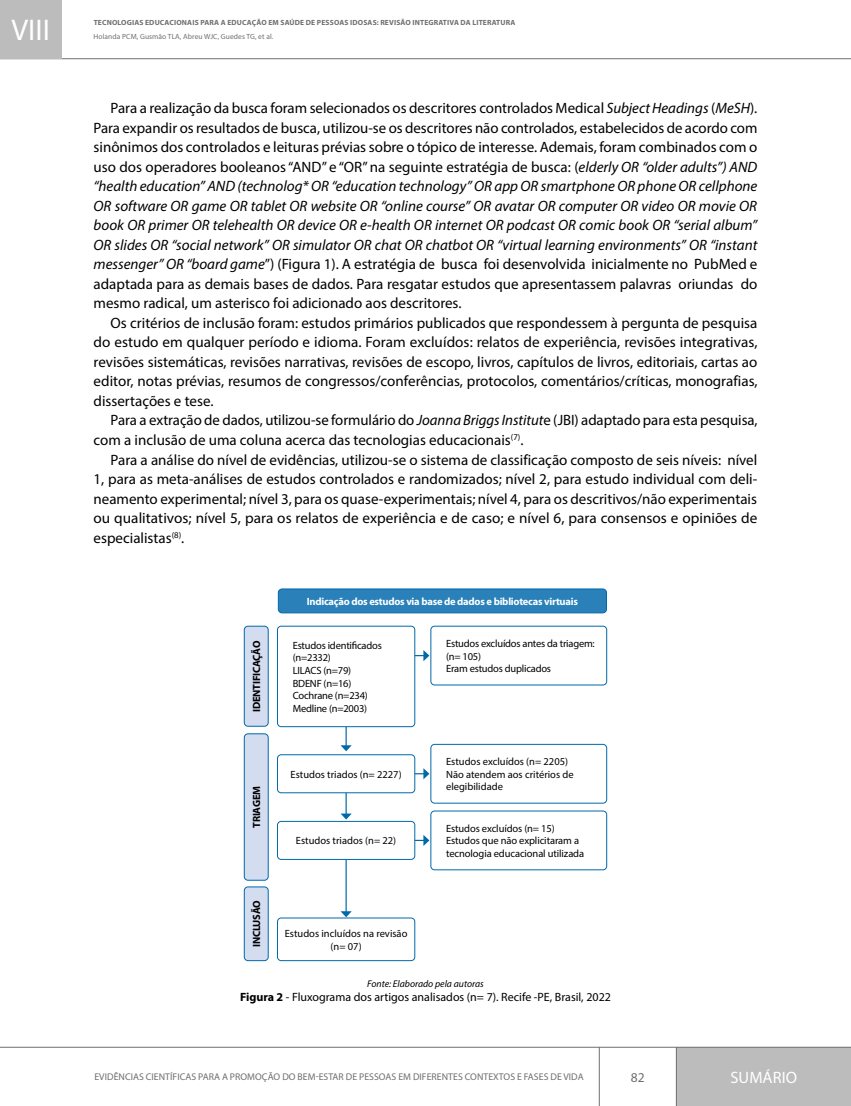
<style>
.page{position:relative;width:851px;height:1106px;background:#fff}
.page>*{position:absolute;margin:0;border:0;box-sizing:border-box;transform-origin:0 0}
.t1{font:30px "Myriad Pro";color:#fff}
.t2{font:16.5px "Myriad Pro";letter-spacing:.005em;color:#fff}
.t3{font:15px/19.5px "Myriad Pro";color:#000;text-align:justify}
.t4{font:13.5px "Myriad Pro";color:#706f6f}
.t5{font:12px "Myriad Pro";color:#000}
.t6{font:10.5px/12.6px "Myriad Pro";letter-spacing:-.01em;color:#000}
.t7{font:700 10.5px "Myriad Pro";letter-spacing:-.025em;color:#fff}
.t8{font:700 10.5px "Myriad Pro";letter-spacing:-.025em;color:#000}
.t9{font:9.75px "Myriad Pro";letter-spacing:.005em;color:#706f6f}
.t10{font:italic 9.75px "Myriad Pro";color:#000}
.t11{font:700 7.5px "Myriad Pro";letter-spacing:.02em;color:#706f6f}
.t12{font:7.5px "Myriad Pro";letter-spacing:.01em;color:#706f6f}
.s1{font-style:italic}
.s2{font-weight:700}
</style>
<div class="page">
<svg style="left:0;top:1046px;width:850px;height:60px"></svg>
<svg style="left:62px;top:58px;width:788px;height:1px"></svg>
<div style="left:0;top:0;width:62px;height:59px;background:#bcbcbc"></div>
<div style="left:278px;top:589px;width:328px;height:24px;background:#2a81ba;border-radius:4px"></div>
<div style="left:278px;top:588px;width:328px;height:25px;border:1px solid #0069a9;border-radius:4px"></div>
<hr style="left:345px;top:834px;width:1px;height:78px;background:#0069a9">
<svg style="left:340px;top:911px;width:11px;height:6px"></svg>
<div style="left:430px;top:626px;width:177px;height:59px;border:1px solid #0069a9;border-radius:4px"></div>
<div style="left:430px;top:744px;width:177px;height:59px;border:1px solid #0069a9;border-radius:4px"></div>
<div style="left:430px;top:810px;width:177px;height:60px;border:1px solid #0069a9;border-radius:4px"></div>
<div style="left:277px;top:917px;width:138px;height:44px;border:1px solid #0069a9;border-radius:4px"></div>
<div style="left:244px;top:887px;width:24px;height:73px;background:#d3ddef;border-radius:4px"></div>
<div style="left:244px;top:886px;width:24px;height:75px;border:1px solid #0069a9;border-radius:4px"></div>
<div style="left:244px;top:733px;width:24px;height:147px;background:#d3ddef;border-radius:4px"></div>
<div style="left:244px;top:733px;width:24px;height:147px;border:1px solid #0069a9;border-radius:4px"></div>
<div style="left:244px;top:626px;width:24px;height:100px;background:#d3ddef;border-radius:4px"></div>
<div style="left:244px;top:626px;width:24px;height:100px;border:1px solid #0069a9;border-radius:4px"></div>
<hr style="left:345px;top:688px;width:1px;height:58px;background:#0069a9">
<svg style="left:340px;top:745px;width:11px;height:6px"></svg>
<hr style="left:345px;top:762px;width:1px;height:52px;background:#0069a9">
<svg style="left:340px;top:813px;width:11px;height:6px"></svg>
<hr style="left:315px;top:655px;width:109px;height:1px;background:#0069a9">
<svg style="left:423px;top:650px;width:6px;height:11px"></svg>
<hr style="left:315px;top:773px;width:109px;height:1px;background:#0069a9">
<svg style="left:423px;top:768px;width:6px;height:11px"></svg>
<hr style="left:315px;top:839px;width:109px;height:2px;background:#0069a9">
<svg style="left:423px;top:835px;width:6px;height:11px"></svg>
<div style="left:277px;top:626px;width:138px;height:100px;background:#fff;border-radius:4px"></div>
<div style="left:277px;top:626px;width:138px;height:101px;border:1px solid #0069a9;border-radius:4px"></div>
<div style="left:277px;top:754px;width:138px;height:38px;background:#fff;border-radius:4px"></div>
<div style="left:277px;top:754px;width:138px;height:39px;border:1px solid #0069a9;border-radius:4px"></div>
<div style="left:277px;top:821px;width:138px;height:38px;background:#fff;border-radius:4px"></div>
<div style="left:277px;top:821px;width:138px;height:38px;border:1px solid #0069a9;border-radius:4px"></div>
<h1 class="t1" style="left:11px;top:11px;width:40px">VIII</h1>
<p class="t11" style="left:94px;top:18px;width:423px">TECNOLOGIAS EDUCACIONAIS PARA A EDUCAÇÃO EM SAÚDE DE PESSOAS IDOSAS: REVISÃO INTEGRATIVA DA LITERATURA</p>
<p class="t12" style="left:94px;top:32px;width:181px">Holanda PCM, Gusmão TLA, Abreu WJC, Guedes TG, et al.</p>
<p class="t3" style="left:94px;top:98px;width:665px;text-indent:17px">Para a realização da busca foram selecionados os descritores controlados Medical <span class="s1">Subject Headings</span> (<span class="s1">MeSH</span>).<br>Para expandir os resultados de busca, utilizou-se os descritores não controlados, estabelecidos de acordo com sinônimos dos controlados e leituras prévias sobre o tópico de interesse. Ademais, foram combinados com o uso dos operadores booleanos “AND” e “OR” na seguinte estratégia de busca: (<span class="s1">elderly OR “older adults”) AND “health education” AND (technolog* OR “education technology” OR app OR smartphone OR phone OR cellphone OR software OR game OR tablet OR website OR “online course” OR avatar OR computer OR video OR movie OR book OR primer OR telehealth OR device OR e-health OR internet OR podcast OR comic book OR “serial album” OR slides OR “social network” OR simulator OR chat OR chatbot OR “virtual learning environments” OR “instant messenger” OR “board game</span>”) (Figura 1). A estratégia de busca foi desenvolvida inicialmente no PubMed e adaptada para as demais bases de dados. Para resgatar estudos que apresentassem palavras oriundas do mesmo radical, um asterisco foi adicionado aos descritores.</p>
<p class="t3" style="left:94px;top:313px;width:665px;text-indent:17px">Os critérios de inclusão foram: estudos primários publicados que respondessem à pergunta de pesquisa do estudo em qualquer período e idioma. Foram excluídos: relatos de experiência, revisões integrativas, revisões sistemáticas, revisões narrativas, revisões de escopo, livros, capítulos de livros, editoriais, cartas ao editor, notas prévias, resumos de congressos/conferências, protocolos, comentários/críticas, monografias, dissertações e tese.</p>
<p class="t3" style="left:94px;top:410px;width:665px;text-indent:17px">Para a extração de dados, utilizou-se formulário do <span class="s1">Joanna Briggs Institut</span>e (JBI) adaptado para esta pesquisa, com a inclusão de uma coluna acerca das tecnologias educacionais<sup>(7)</sup>.</p>
<p class="t3" style="left:94px;top:449px;width:665px;text-indent:17px">Para a análise do nível de evidências, utilizou-se o sistema de classificação composto de seis níveis: nível 1, para as meta-análises de estudos controlados e randomizados; nível 2, para estudo individual com deli&shy;neamento experimental; nível 3, para os quase-experimentais; nível 4, para os descritivos/não experimentais ou qualitativos; nível 5, para os relatos de experiência e de caso; e nível 6, para consensos e opiniões de especialistas<sup>(8)</sup>.</p>
<p class="t7" style="left:307px;top:595px;width:272px">Indicação dos estudos via base de dados e bibliotecas virtuais</p>
<p class="t6" style="left:446px;top:637px;width:150px">Estudos excluídos antes da triagem: (n= 105)<br>Eram estudos duplicados</p>
<p class="t8" style="left:251px;top:711px;width:72px;rotate:-90deg">IDENTIFICAÇÃO</p>
<p class="t6" style="left:293px;top:639px;width:91px">Estudos identificados (n=2332)<br>LILACS (n=79)<br>BDENF (n=16)<br>Cochrane (n=234)<br>Medline (n=2003)</p>
<p class="t8" style="left:251px;top:828px;width:43px;rotate:-90deg">TRIAGEM</p>
<p class="t8" style="left:251px;top:947px;width:48px;rotate:-90deg">INCLUSÃO</p>
<p class="t6" style="left:290px;top:767px;width:113px">Estudos triados (n= 2227)</p>
<p class="t6" style="left:296px;top:834px;width:102px">Estudos triados (n= 22)</p>
<p class="t6" style="left:285px;top:927px;width:124px;text-align:center">Estudos incluídos na revisão (n= 07)</p>
<p class="t6" style="left:446px;top:755px;width:129px">Estudos excluídos (n= 2205)<br>Não atendem aos critérios de elegibilidade</p>
<p class="t6" style="left:446px;top:821px;width:139px">Estudos excluídos (n= 15)<br>Estudos que não explicitaram a tecnologia educacional utilizada</p>
<p class="t10" style="left:367px;top:977px;width:118px">Fonte: Elaborado pela autoras</p>
<p class="t5" style="left:240px;top:989px;width:372px"><span class="s2">Figura 2</span> - Fluxograma dos artigos analisados (n= 7). Recife -PE, Brasil, 2022</p>
<p class="t9" style="left:94px;top:1070px;width:491px">EVIDÊNCIAS CIENTÍFICAS PARA A PROMOÇÃO DO BEM-ESTAR DE PESSOAS EM DIFERENTES CONTEXTOS E FASES DE VIDA</p>
<p class="t4" style="left:630px;top:1068px;width:15px">82</p>
<p class="t2" style="left:730px;top:1067px;width:68px">SUMÁRIO</p>
</div>
